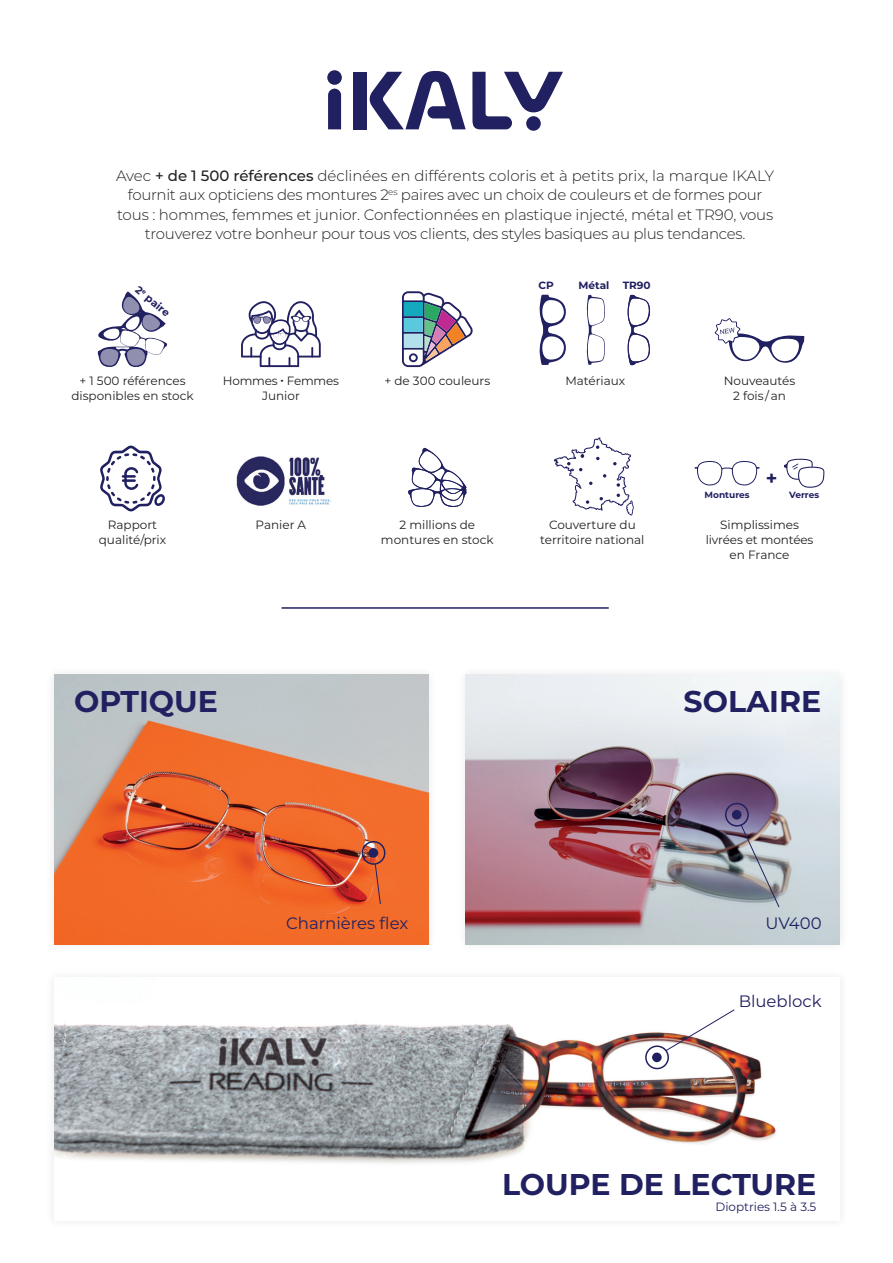
<style>
.page{position:relative;width:893px;height:1263px;background:#fff}
.page>*{position:absolute;margin:0;border:0;box-sizing:border-box;transform-origin:0 0}
.t1{font:700 30px "Montserrat";color:#212060}
.t2{font:700 19.5px "Montserrat";color:#212060}
.t3{font:16.5px "Montserrat";color:#212060}
.t4{font:300 15px/19.5px "Montserrat";letter-spacing:-.02em;color:#231f20;text-align:center}
.t5{font:12px/15px "Montserrat";color:#231f20;text-align:center}
.t6{font:12px/15px "Montserrat";letter-spacing:-.02em;color:#231f20;text-align:center}
.t7{font:12px "Montserrat";color:#212060}
.t8{font:700 10.5px "Montserrat";color:#212060}
.t9{font:700 9px "Montserrat";color:#212060}
.s1{font-weight:500}
</style>
<div class="page">
<div style="left:45px;top:666px;width:393px;height:287px;background:#231f20;opacity:.1"></div>
<img style="left:54px;top:675px;width:374px;height:269px">
<div style="left:457px;top:666px;width:392px;height:287px;background:#fbfbfb"></div>
<img style="left:466px;top:675px;width:374px;height:269px">
<img style="left:54px;top:1023px;width:722px;height:140px">
<svg style="left:328px;top:89px;width:13px;height:40px"></svg>
<div style="left:354px;top:72px;width:13px;height:57px;background:#212060"></div>
<svg style="left:472px;top:72px;width:91px;height:57px"></svg>
<div style="left:526px;top:116px;width:15px;height:15px;background:#212060;border-radius:50%"></div>
<div style="left:327px;top:70px;width:15px;height:15px;background:#212060;border-radius:50%"></div>
<svg style="left:369px;top:71px;width:97px;height:58px"></svg>
<svg style="left:402px;top:291px;width:71px;height:76px"></svg>
<svg style="left:100px;top:445px;width:65px;height:66px"></svg>
<svg style="left:374px;top:863px;width:7px;height:42px"></svg>
<svg style="left:740px;top:824px;width:40px;height:84px;background:#a1a4ac"></svg>
<svg style="left:665px;top:1009px;width:70px;height:43px"></svg>
<hr style="left:282px;top:607px;width:326px;height:2px;background:#212060">
<svg style="left:97px;top:291px;width:70px;height:76px"></svg>
<svg style="left:241px;top:301px;width:80px;height:66px"></svg>
<img style="left:236px;top:456px;width:95px;height:50px">
<svg style="left:408px;top:448px;width:58px;height:59px"></svg>
<svg style="left:784px;top:458px;width:41px;height:30px"></svg>
<svg style="left:695px;top:461px;width:64px;height:24px"></svg>
<svg style="left:715px;top:318px;width:89px;height:45px"></svg>
<svg style="left:586px;top:295px;width:19px;height:70px"></svg>
<svg style="left:539px;top:295px;width:27px;height:70px"></svg>
<svg style="left:628px;top:295px;width:22px;height:70px"></svg>
<svg style="left:554px;top:437px;width:80px;height:78px"></svg>
<div style="left:362px;top:841px;width:23px;height:24px;border:2px solid #212060;border-radius:50%"></div>
<div style="left:369px;top:848px;width:9px;height:10px;background:#212060;border-radius:50%"></div>
<div style="left:725px;top:803px;width:24px;height:23px;border:2px solid #212060;border-radius:50%"></div>
<div style="left:732px;top:810px;width:9px;height:9px;background:#212060;border-radius:50%"></div>
<div style="left:645px;top:1045px;width:24px;height:24px;border:2px solid #212060;border-radius:50%"></div>
<div style="left:652px;top:1052px;width:10px;height:10px;background:#212060;border-radius:50%"></div>
<p class="t4" style="left:116px;top:165px;width:660px">Avec <span class="s1">+ de 1 500 références</span> déclinées en différents coloris et à petits prix, la marque IKALY fournit aux opticiens des montures 2<sup>es</sup> paires avec un choix de couleurs et de formes pour tous : hommes, femmes et junior. Confectionnées en plastique injecté, métal et TR90, vous trouverez votre bonheur pour tous vos clients, des styles basiques au plus tendances.</p>
<p class="t8" style="left:142px;top:282px;width:42px;rotate:39deg">2<sup>e</sup> paire</p>
<p class="t8" style="left:539px;top:277px;width:17px">CP</p>
<p class="t8" style="left:579px;top:277px;width:32px">Métal</p>
<p class="t8" style="left:623px;top:277px;width:30px">TR90</p>
<p class="t5" style="left:71px;top:373px;width:124px">+ 1 500 références disponibles en stock</p>
<p class="t6" style="left:223px;top:373px;width:118px">Hommes <span class="s1">•</span> Femmes<br>Junior</p>
<p class="t5" style="left:384px;top:373px;width:107px">+ de 300 couleurs</p>
<p class="t5" style="left:565px;top:373px;width:61px">Matériaux</p>
<p class="t5" style="left:724px;top:373px;width:73px">Nouveautés<br>2 fois / an</p>
<h2 class="t2" style="left:766px;top:464px;width:13px">+</h2>
<p class="t9" style="left:704px;top:489px;width:47px">Montures</p>
<p class="t9" style="left:789px;top:489px;width:31px">Verres</p>
<p class="t5" style="left:99px;top:517px;width:69px">Rapport qualité/prix</p>
<p class="t5" style="left:256px;top:517px;width:52px">Panier A</p>
<p class="t5" style="left:381px;top:517px;width:114px">2 millions de montures en stock</p>
<p class="t5" style="left:706px;top:517px;width:109px">Simplissimes livrées et montées en France</p>
<p class="t5" style="left:540px;top:517px;width:106px">Couverture du territoire national</p>
<h1 class="t1" style="left:74px;top:680px;width:145px">OPTIQUE</h1>
<h1 class="t1" style="left:684px;top:680px;width:139px">SOLAIRE</h1>
<p class="t3" style="left:286px;top:912px;width:124px">Charnières flex</p>
<p class="t3" style="left:765px;top:912px;width:58px">UV400</p>
<p class="t3" style="left:739px;top:989px;width:84px">Blueblock</p>
<h1 class="t1" style="left:502px;top:1163px;width:316px">LOUPE DE LECTURE</h1>
<p class="t7" style="left:715px;top:1198px;width:103px">Dioptries 1.5 à 3.5</p>
</div>
